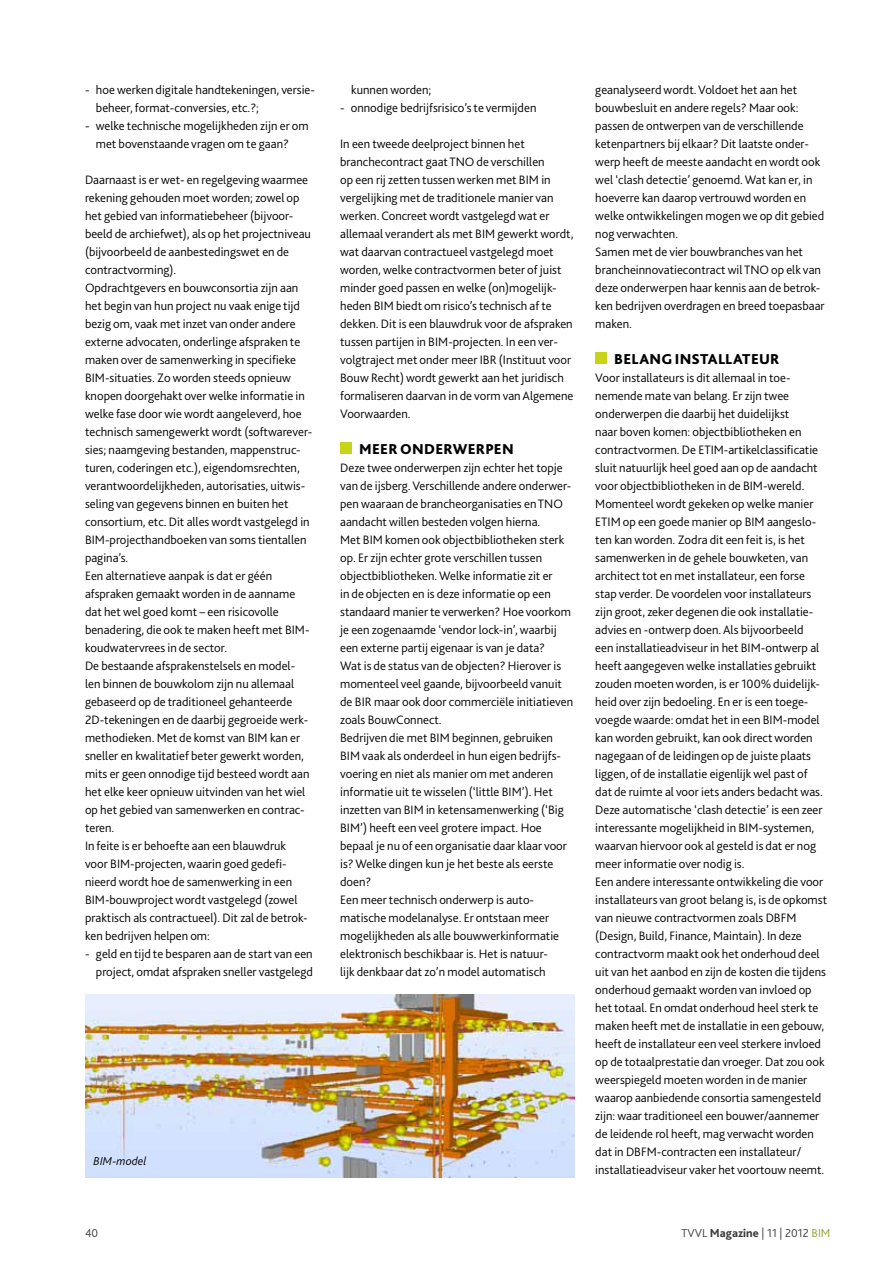
<style>
.page{position:relative;width:893px;height:1263px;background:#fff}
.page>*{position:absolute;margin:0;border:0;box-sizing:border-box;transform-origin:0 0}
.t1{font:800 15px "Bliss 2";letter-spacing:.02em;color:#000}
.t2{font:300 12.75px/18px "Bliss 2";color:#000}
.t3{font:300 12px "Bliss 2";color:#3c3c3b}
.t4{font:italic 300 12px "Bliss 2";letter-spacing:.01em;color:#000}
.s1{font-weight:800}
.s2{color:#919b26}
</style>
<div class="page">
<div style="left:340px;top:443px;width:12px;height:11px;background:#c8d418"></div>
<div style="left:595px;top:353px;width:12px;height:11px;background:#c8d418"></div>
<img style="left:85px;top:994px;width:489px;height:184px">
<p class="t2" style="left:96px;top:82px;width:221px;text-indent:-11px">- hoe werken digitale handtekeningen, versie&shy;beheer, format-conversies, etc.?;</p>
<p class="t2" style="left:96px;top:118px;width:214px;text-indent:-11px">- welke technische mogelijkheden zijn er om met bovenstaande vragen om te gaan?</p>
<p class="t2" style="left:85px;top:172px;width:229px">Daarnaast is er wet- en regelgeving waarmee rekening gehouden moet worden; zowel op het gebied van informatiebeheer (bijvoor&shy;beeld de archiefwet), als op het projectniveau (bijvoorbeeld de aanbestedingswet en de contractvorming).<br>Opdrachtgevers en bouwconsortia zijn aan het begin van hun project nu vaak enige tijd bezig om, vaak met inzet van onder andere externe advocaten, onderlinge afspraken te maken over de samenwerking in specifieke BIM-situaties. Zo worden steeds opnieuw knopen doorgehakt over welke informatie in welke fase door wie wordt aangeleverd, hoe technisch samengewerkt wordt (softwarever&shy;sies; naamgeving bestanden, mappenstruc&shy;turen, coderingen etc.), eigendomsrechten, verantwoordelijkheden, autorisaties, uitwis&shy;seling van gegevens binnen en buiten het consortium, etc. Dit alles wordt vastgelegd in BIM-projecthandboeken van soms tientallen pagina’s.<br>Een alternatieve aanpak is dat er géén afspraken gemaakt worden in de aanname dat het wel goed komt – een risicovolle benadering, die ook te maken heeft met BIM&shy;koudwatervrees in de sector.<br>De bestaande afsprakenstelsels en model&shy;len binnen de bouwkolom zijn nu allemaal gebaseerd op de traditioneel gehanteerde 2D-tekeningen en de daarbij gegroeide werk&shy;methodieken. Met de komst van BIM kan er sneller en kwalitatief beter gewerkt worden, mits er geen onnodige tijd besteed wordt aan het elke keer opnieuw uitvinden van het wiel op het gebied van samenwerken en contrac&shy;teren.<br>In feite is er behoefte aan een blauwdruk<br>voor BIM-projecten, waarin goed gedefi&shy;nieerd wordt hoe de samenwerking in een BIM-bouwproject wordt vastgelegd (zowel praktisch als contractueel). Dit zal de betrok&shy;ken bedrijven helpen om:</p>
<p class="t2" style="left:85px;top:946px;width:229px;text-align:right">- geld en tijd te besparen aan de start van een project, omdat afspraken sneller vastgelegd</p>
<p class="t4" style="left:94px;top:1154px;width:55px">BIM-model</p>
<p class="t2" style="left:351px;top:82px;width:82px">kunnen worden;</p>
<p class="t2" style="left:340px;top:100px;width:198px">- onnodige bedrijfsrisico’s te vermijden</p>
<p class="t2" style="left:340px;top:136px;width:235px">In een tweede deelproject binnen het branchecontract gaat TNO de verschillen<br>op een rij zetten tussen werken met BIM in vergelijking met de traditionele manier van werken. Concreet wordt vastgelegd wat er allemaal verandert als met BIM gewerkt wordt, wat daarvan contractueel vastgelegd moet worden, welke contractvormen beter of juist minder goed passen en welke (on)mogelijk&shy;heden BIM biedt om risico’s technisch af te dekken. Dit is een blauwdruk voor de afspraken tussen partijen in BIM-projecten. In een ver&shy;volgtraject met onder meer IBR (Instituut voor Bouw Recht) wordt gewerkt aan het juridisch formaliseren daarvan in de vorm van Algemene Voorwaarden.</p>
<p class="t1" style="left:359px;top:444px;width:156px">MEER ONDERWERPEN</p>
<p class="t2" style="left:340px;top:460px;width:235px">Deze twee onderwerpen zijn echter het topje van de ijsberg. Verschillende andere onderwer&shy;pen waaraan de brancheorganisaties en TNO aandacht willen besteden volgen hierna.<br>Met BIM komen ook objectbibliotheken sterk op. Er zijn echter grote verschillen tussen objectbibliotheken. Welke informatie zit er<br>in de objecten en is deze informatie op een standaard manier te verwerken? Hoe voorkom je een zogenaamde ‘vendor lock-in’, waarbij een externe partij eigenaar is van je data?<br>Wat is de status van de objecten? Hierover is momenteel veel gaande, bijvoorbeeld vanuit de BIR maar ook door commerciële initiatieven zoals BouwConnect.<br>Bedrijven die met BIM beginnen, gebruiken BIM vaak als onderdeel in hun eigen bedrijfs&shy;voering en niet als manier om met anderen informatie uit te wisselen (‘little BIM’). Het inzetten van BIM in ketensamenwerking (‘Big BIM’) heeft een veel grotere impact. Hoe bepaal je nu of een organisatie daar klaar voor is? Welke dingen kun je het beste als eerste doen?<br>Een meer technisch onderwerp is auto&shy;matische modelanalyse. Er ontstaan meer mogelijkheden als alle bouwwerkinformatie elektronisch beschikbaar is. Het is natuur-<br>lijk denkbaar dat zo’n model automatisch</p>
<p class="t2" style="left:595px;top:82px;width:231px">geanalyseerd wordt. Voldoet het aan het bouwbesluit en andere regels? Maar ook: passen de ontwerpen van de verschillende ketenpartners bij elkaar? Dit laatste onder&shy;werp heeft de meeste aandacht en wordt ook wel ‘clash detectie’ genoemd. Wat kan er, in hoeverre kan daarop vertrouwd worden en welke ontwikkelingen mogen we op dit gebied nog verwachten.<br>Samen met de vier bouwbranches van het brancheinnovatiecontract wil TNO op elk van deze onderwerpen haar kennis aan de betrok&shy;ken bedrijven overdragen en breed toepasbaar maken.</p>
<p class="t1" style="left:614px;top:354px;width:167px">BELANG INSTALLATEUR</p>
<p class="t2" style="left:595px;top:370px;width:233px">Voor installateurs is dit allemaal in toe&shy;nemende mate van belang. Er zijn twee onderwerpen die daarbij het duidelijkst<br>naar boven komen: objectbibliotheken en contractvormen. De ETIM-artikelclassificatie sluit natuurlijk heel goed aan op de aandacht voor objectbibliotheken in de BIM-wereld.<br>Momenteel wordt gekeken op welke manier ETIM op een goede manier op BIM aangeslo&shy;ten kan worden. Zodra dit een feit is, is het samenwerken in de gehele bouwketen, van architect tot en met installateur, een forse stap verder. De voordelen voor installateurs zijn groot, zeker degenen die ook installatie&shy;advies en -ontwerp doen. Als bijvoorbeeld<br>een installatieadviseur in het BIM-ontwerp al heeft aangegeven welke installaties gebruikt zouden moeten worden, is er 100% duidelijk&shy;heid over zijn bedoeling. En er is een toege&shy;voegde waarde: omdat het in een BIM-model kan worden gebruikt, kan ook direct worden nagegaan of de leidingen op de juiste plaats liggen, of de installatie eigenlijk wel past of dat de ruimte al voor iets anders bedacht was.<br>Deze automatische ‘clash detectie’ is een zeer interessante mogelijkheid in BIM-systemen, waarvan hiervoor ook al gesteld is dat er nog meer informatie over nodig is.<br>Een andere interessante ontwikkeling die voor installateurs van groot belang is, is de opkomst van nieuwe contractvormen zoals DBFM (Design, Build, Finance, Maintain). In deze contractvorm maakt ook het onderhoud deel uit van het aanbod en zijn de kosten die tijdens onderhoud gemaakt worden van invloed op het totaal. En omdat onderhoud heel sterk te maken heeft met de installatie in een gebouw, heeft de installateur een veel sterkere invloed op de totaalprestatie dan vroeger. Dat zou ook weerspiegeld moeten worden in de manier waarop aanbiedende consortia samengesteld zijn: waar traditioneel een bouwer/aannemer de leidende rol heeft, mag verwacht worden dat in DBFM-contracten een installateur/ installatieadviseur vaker het voortouw neemt.</p>
<p class="t3" style="left:85px;top:1228px;width:15px">40</p>
<p class="t3" style="left:682px;top:1228px;width:150px">TVVL <span class="s1">Magazine</span> | 11 | 2012 <span class="s2">BIM</span></p>
</div>
